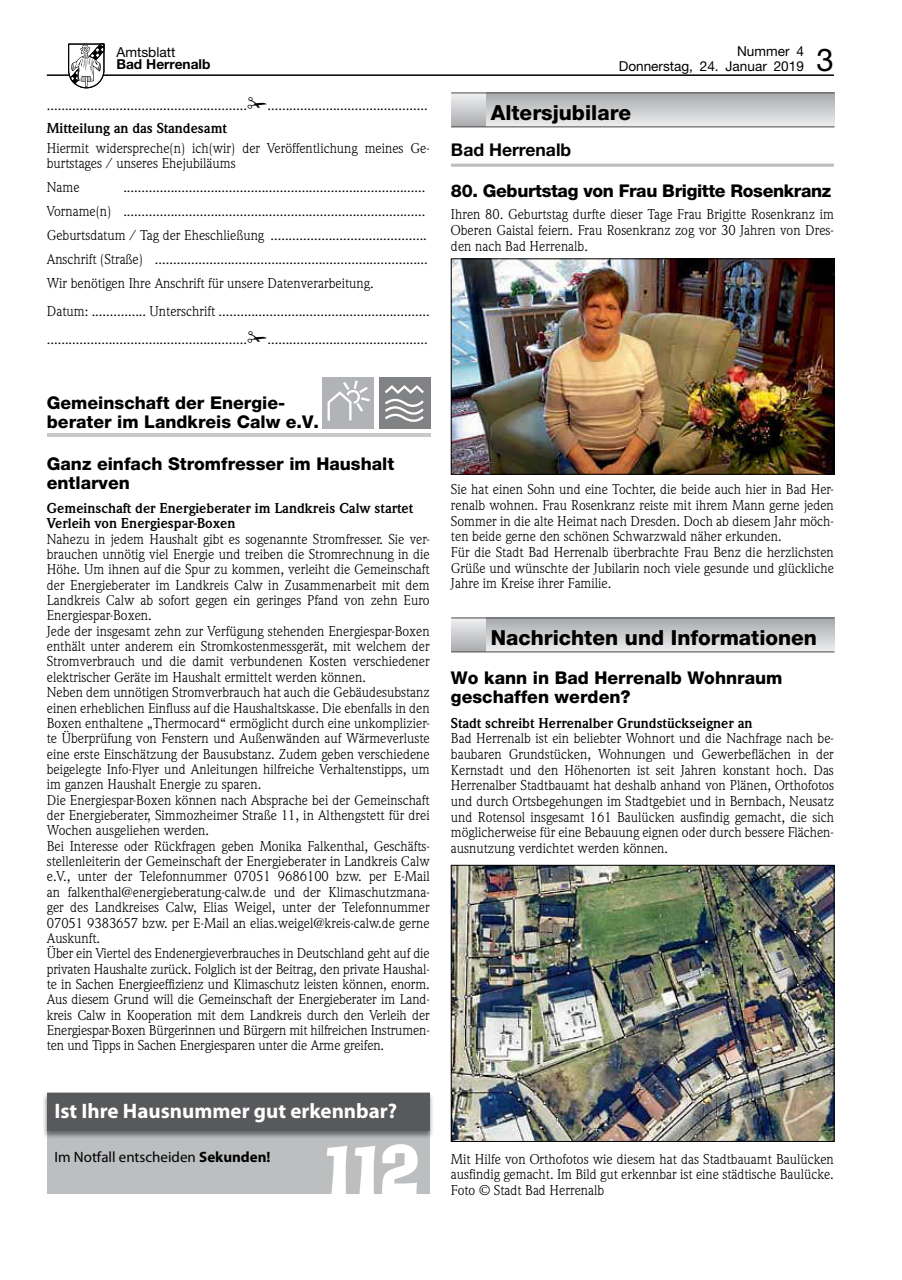
<style>
.page{position:relative;width:902px;height:1280px;background:#fff}
.page>*{position:absolute;margin:0;border:0;box-sizing:border-box;transform-origin:0 0}
.t1{font:66.45px "Ad Lib BT";color:#fff}
.t2{font:31.5px "Helvetica Neue";color:#000}
.t3{font:700 21px "Myriad Pro";color:#fff}
.t4{font:800 20.85px "Helvetica Neue";color:#000}
.t5{font:800 17.55px/19px "Helvetica Neue";color:#000}
.t6{font:800 17.55px "Helvetica Neue";letter-spacing:-.02em;color:#000}
.t7{font:700 17.55px "Helvetica Neue";color:#000}
.t8{font:15px "Myriad Pro";color:#000}
.t9{font:13.95px/15.3px "Weidemann";color:#000}
.t10{font:700 13.95px/15.3px "Weidemann";color:#000}
.t11{font:13.65px/15px "Helvetica Neue";color:#000;text-align:right}
.t12{font:700 13.65px "Helvetica Neue";color:#000}
.s1{font-weight:700}
</style>
<div class="page">
<hr style="left:47px;top:74px;width:786px;height:2px;background:#000">
<svg style="left:68px;top:44px;width:36px;height:44px"></svg>
<div style="left:322px;top:377px;width:52px;height:51px;background:#b1b3b6"></div>
<div style="left:378px;top:377px;width:52px;height:51px;background:#808284"></div>
<svg style="left:327px;top:380px;width:43px;height:41px"></svg>
<svg style="left:385px;top:385px;width:39px;height:37px"></svg>
<hr style="left:47px;top:433px;width:383px;height:4px;background:#c6c8ca">
<hr style="left:451px;top:164px;width:382px;height:3px;background:#bcbec0">
<div style="left:451px;top:93px;width:383px;height:34px;background:linear-gradient(to bottom,#a7aaac,#ececed)"></div>
<div style="left:451px;top:93px;width:34px;height:34px;background:linear-gradient(to bottom,#f0f1f1,#abadaf)"></div>
<hr style="left:451px;top:93px;width:383px;height:1px;background:#4f4f4f">
<hr style="left:451px;top:126px;width:383px;height:1px;background:#4f4f4f">
<img style="left:453px;top:261px;width:379px;height:211px">
<div style="left:451px;top:259px;width:383px;height:215px;border:1px solid #000"></div>
<svg style="left:451px;top:617px;width:383px;height:1px"></svg>
<div style="left:451px;top:618px;width:383px;height:34px;background:linear-gradient(to bottom,#a7aaac,#ebeced)"></div>
<div style="left:451px;top:618px;width:34px;height:34px;background:linear-gradient(to bottom,#f0f1f1,#abadb0)"></div>
<hr style="left:451px;top:618px;width:383px;height:1px;background:#4f4f4f">
<hr style="left:451px;top:651px;width:383px;height:1px;background:#4f4f4f">
<img style="left:453px;top:867px;width:379px;height:273px">
<div style="left:451px;top:865px;width:383px;height:277px;border:1px solid #000"></div>
<div style="left:47px;top:1093px;width:382px;height:101px;background:#bcbec0"></div>
<div style="left:42px;top:1092px;width:392px;height:47px;background:#000;opacity:.45"></div>
<div style="left:47px;top:1093px;width:382px;height:37px;background:#58595b"></div>
<p class="t11" style="left:116px;top:44px;width:60px">Amtsblatt</p>
<p class="t12" style="left:116px;top:55px;width:96px">Bad Herrenalb</p>
<p class="t9" style="left:47px;top:93px;width:382px;line-height:23.9px">.......................................................✁............................................<br><span class="s1">Mitteilung an das Standesamt</span></p>
<p class="t9" style="left:47px;top:140px;width:384px">Hiermit widerspreche(n) ich(wir) der Veröffentlichung meines Ge&shy;burtstages / unseres Ehejubiläums</p>
<p class="t9" style="left:47px;top:180px;width:34px">Name</p>
<p class="t9" style="left:47px;top:175px;width:382px;line-height:23.9px;text-indent:76px">...................................................................................<br>Vorname(n) ...................................................................................<br>Geburtsdatum / Tag der Eheschließung ...........................................<br>Anschrift (Straße) ...........................................................................<br>Wir benötigen Ihre Anschrift für unsere Datenverarbeitung.</p>
<p class="t9" style="left:47px;top:297px;width:384px;line-height:28px">Datum: ............... Unterschrift .......................................................... .......................................................✁............................................</p>
<p class="t11" style="left:618px;top:44px;width:187px">Nummer 4<br>Donnerstag, 24. Januar 2019</p>
<h2 class="t2" style="left:816px;top:41px;width:19px">3</h2>
<h3 class="t4" style="left:490px;top:100px;width:142px">Altersjubilare</h3>
<p class="t7" style="left:451px;top:139px;width:122px">Bad Herrenalb</p>
<p class="t6" style="left:451px;top:181px;width:382px">80. Geburtstag von Frau Brigitte Rosenkranz</p>
<p class="t9" style="left:451px;top:207px;width:384px;text-align:justify">Ihren 80. Geburtstag durfte dieser Tage Frau Brigitte Rosenkranz im Oberen Gaistal feiern. Frau Rosenkranz zog vor 30 Jahren von Dres&shy;den nach Bad Herrenalb.</p>
<p class="t5" style="left:47px;top:393px;width:274px">Gemeinschaft der Energie&shy;berater im Landkreis Calw e.V.</p>
<p class="t5" style="left:47px;top:454px;width:349px">Ganz einfach Stromfresser im Haushalt entlarven</p>
<p class="t10" style="left:47px;top:500px;width:368px">Gemeinschaft der Energieberater im Landkreis Calw startet<br>Verleih von Energiespar-Boxen</p>
<p class="t9" style="left:47px;top:531px;width:384px">Nahezu in jedem Haushalt gibt es sogenannte Stromfresser. Sie ver&shy;brauchen unnötig viel Energie und treiben die Stromrechnung in die Höhe. Um ihnen auf die Spur zu kommen, verleiht die Gemeinschaft der Energieberater im Landkreis Calw in Zusammenarbeit mit dem Landkreis Calw ab sofort gegen ein geringes Pfand von zehn Euro Energiespar-Boxen.<br>Jede der insgesamt zehn zur Verfügung stehenden Energiespar-Boxen enthält unter anderem ein Stromkostenmessgerät, mit welchem der Stromverbrauch und die damit verbundenen Kosten verschiedener elektrischer Geräte im Haushalt ermittelt werden können.<br>Neben dem unnötigen Stromverbrauch hat auch die Gebäudesubstanz einen erheblichen Einfluss auf die Haushaltskasse. Die ebenfalls in den Boxen enthaltene „Thermocard“ ermöglicht durch eine unkomplizier&shy;te Überprüfung von Fenstern und Außenwänden auf Wärmeverluste eine erste Einschätzung der Bausubstanz. Zudem geben verschiedene beigelegte Info-Flyer und Anleitungen hilfreiche Verhaltenstipps, um im ganzen Haushalt Energie zu sparen.<br>Die Energiespar-Boxen können nach Absprache bei der Gemeinschaft der Energieberater, Simmozheimer Straße 11, in Althengstett für drei Wochen ausgeliehen werden.<br>Bei Interesse oder Rückfragen geben Monika Falkenthal, Geschäfts&shy;stellenleiterin der Gemeinschaft der Energieberater in Landkreis Calw e.V., unter der Telefonnummer 07051 9686100 bzw. per E-Mail an falkenthal@energieberatung-calw.de und der Klimaschutzmana&shy;ger des Landkreises Calw, Elias Weigel, unter der Telefonnummer 07051 9383657 bzw. per E-Mail an elias.weigel@kreis-calw.de gerne Auskunft.<br>Über ein Viertel des Endenergieverbrauches in Deutschland geht auf die privaten Haushalte zurück. Folglich ist der Beitrag, den private Haushal&shy;te in Sachen Energieeffizienz und Klimaschutz leisten können, enorm.<br>Aus diesem Grund will die Gemeinschaft der Energieberater im Land&shy;kreis Calw in Kooperation mit dem Landkreis durch den Verleih der Energiespar-Boxen Bürgerinnen und Bürgern mit hilfreichen Instrumen&shy;ten und Tipps in Sachen Energiesparen unter die Arme greifen.</p>
<h3 class="t3" style="left:54px;top:1097px;width:344px">Ist Ihre Hausnummer gut erkennbar?</h3>
<p class="t8" style="left:54px;top:1147px;width:218px">Im Notfall entscheiden <span class="s1">Sekunden!</span></p>
<h1 class="t1" style="left:316px;top:1129px;width:108px">112</h1>
<p class="t9" style="left:451px;top:482px;width:384px">Sie hat einen Sohn und eine Tochter, die beide auch hier in Bad Her&shy;renalb wohnen. Frau Rosenkranz reiste mit ihrem Mann gerne jeden Sommer in die alte Heimat nach Dresden. Doch ab diesem Jahr möch&shy;ten beide gerne den schönen Schwarzwald näher erkunden.<br>Für die Stadt Bad Herrenalb überbrachte Frau Benz die herzlichsten Grüße und wünschte der Jubilarin noch viele gesunde und glückliche Jahre im Kreise ihrer Familie.</p>
<h3 class="t4" style="left:490px;top:625px;width:328px">Nachrichten und Informationen</h3>
<p class="t5" style="left:451px;top:668px;width:333px;line-height:19.6px">Wo kann in Bad Herrenalb Wohnraum geschaffen werden?</p>
<p class="t10" style="left:451px;top:715px;width:303px">Stadt schreibt Herrenalber Grundstückseigner an</p>
<p class="t9" style="left:451px;top:730px;width:384px;text-align:justify">Bad Herrenalb ist ein beliebter Wohnort und die Nachfrage nach be&shy;baubaren Grundstücken, Wohnungen und Gewerbeflächen in der Kernstadt und den Höhenorten ist seit Jahren konstant hoch. Das Herrenalber Stadtbauamt hat deshalb anhand von Plänen, Orthofotos und durch Ortsbegehungen im Stadtgebiet und in Bernbach, Neusatz und Rotensol insgesamt 161 Baulücken ausfindig gemacht, die sich möglicherweise für eine Bebauung eignen oder durch bessere Flächen&shy;ausnutzung verdichtet werden können.</p>
<p class="t9" style="left:451px;top:1151px;width:384px;text-align:justify">Mit Hilfe von Orthofotos wie diesem hat das Stadtbauamt Baulücken ausfindig gemacht. Im Bild gut erkennbar ist eine städtische Baulücke.<br>Foto © Stadt Bad Herrenalb</p>
</div>
